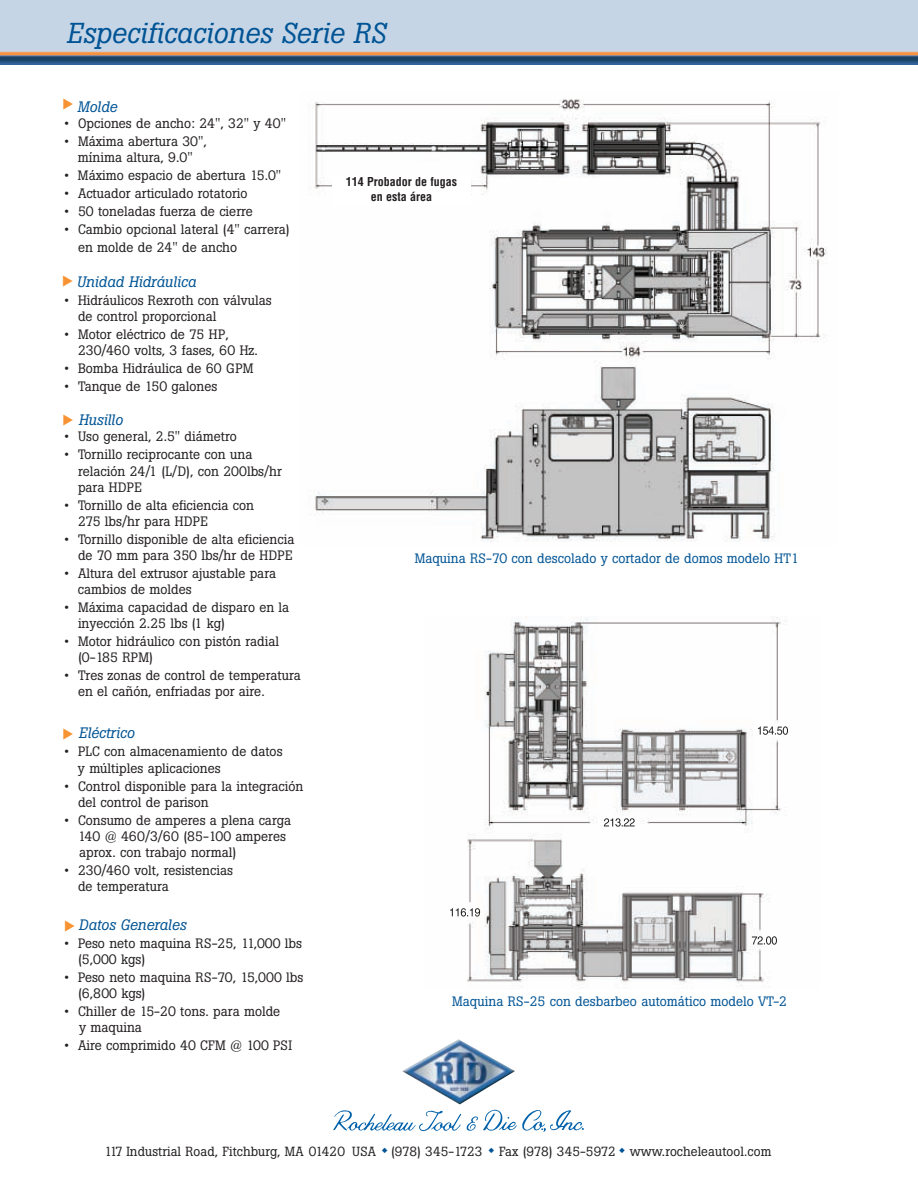
<style>
.page{position:relative;width:918px;height:1188px;background:#fff}
.page>*{position:absolute;margin:0;border:0;box-sizing:border-box;transform-origin:0 0}
.t1{font:italic 28.5px "Boton";color:#005495}
.t2{font:italic 15px "Boton";color:#005495}
.t3{font:13.5px/16px "Boton";color:#231f20}
.t4{font:13.5px "Boton";color:#005495}
.t5{font:13.2px "Boton";letter-spacing:.005em;color:#231f20}
.t6{font:700 condensed 12px/14.4px "Helvetica";color:#231f20;text-align:center}
</style>
<div class="page">
<img style="left:0;top:0;width:918px;height:64px">
<img style="left:312px;top:99px;width:515px;height:443px">
<img style="left:467px;top:616px;width:319px;height:372px">
<img style="left:450px;top:908px;width:30px;height:9px">
<img style="left:752px;top:936px;width:25px;height:9px">
<img style="left:758px;top:726px;width:30px;height:9px">
<img style="left:604px;top:818px;width:31px;height:9px">
<img style="left:402px;top:1039px;width:113px;height:66px">
<svg style="left:333px;top:1110px;width:251px;height:22px"></svg>
<div style="left:332px;top:176px;width:139px;height:30px;background:#fff"></div>
<h1 class="t1" style="left:67px;top:22px;width:320px">Especificaciones Serie RS</h1>
<p class="t2" style="left:78px;top:101px;width:41px">Molde</p>
<p class="t3" style="left:64px;top:117px;width:223px">• Opciones de ancho: 24", 32" y 40"</p>
<p class="t3" style="left:65px;top:135px;width:144px;text-align:center">• Máxima abertura 30", mínima altura, 9.0"</p>
<p class="t3" style="left:64px;top:169px;width:218px">• Máximo espacio de abertura 15.0"</p>
<p class="t3" style="left:64px;top:187px;width:185px">• Actuador articulado rotatorio</p>
<p class="t3" style="left:64px;top:205px;width:190px">• 50 toneladas fuerza de cierre</p>
<p class="t3" style="left:78px;top:222px;width:213px;line-height:18px;text-indent:-14px">• Cambio opcional lateral (4" carrera) en molde de 24" de ancho</p>
<p class="t2" style="left:77px;top:276px;width:121px">Unidad Hidráulica</p>
<p class="t3" style="left:78px;top:293px;width:195px;text-indent:-14px">• Hidráulicos Rexroth con válvulas de control proporcional</p>
<p class="t3" style="left:78px;top:327px;width:181px;text-indent:-14px">• Motor eléctrico de 75 HP,<br>230/460 volts, 3 fases, 60 Hz.</p>
<p class="t3" style="left:65px;top:361px;width:191px">• Bomba Hidráulica de 60 GPM</p>
<p class="t3" style="left:65px;top:379px;width:154px">• Tanque de 150 galones</p>
<p class="t2" style="left:79px;top:415px;width:45px">Husillo</p>
<p class="t3" style="left:64px;top:430px;width:174px">• Uso general, 2.5" diámetro</p>
<p class="t3" style="left:78px;top:448px;width:205px;text-indent:-13px">• Tornillo reciprocante con una relación 24/1 (L/D), con 200lbs/hr para HDPE</p>
<p class="t3" style="left:78px;top:498px;width:178px;text-indent:-13px">• Tornillo de alta eficiencia con<br>275 lbs/hr para HDPE</p>
<p class="t3" style="left:65px;top:532px;width:231px;text-align:right">• Tornillo disponible de alta eficiencia de 70 mm para 350 lbs/hr de HDPE</p>
<p class="t3" style="left:78px;top:567px;width:200px;text-indent:-13px">• Altura del extrusor ajustable para cambios de moldes</p>
<p class="t3" style="left:78px;top:601px;width:213px;text-indent:-14px">• Máxima capacidad de disparo en la inyección 2.25 lbs (1 kg)</p>
<p class="t3" style="left:78px;top:635px;width:203px;text-indent:-13px">• Motor hidráulico con pistón radial (0-185 RPM)</p>
<p class="t3" style="left:78px;top:669px;width:224px;text-indent:-14px">• Tres zonas de control de temperatura en el cañón, enfriadas por aire.</p>
<p class="t2" style="left:79px;top:728px;width:57px">Eléctrico</p>
<p class="t3" style="left:78px;top:745px;width:206px;text-indent:-13px">• PLC con almacenamiento de datos y múltiples aplicaciones</p>
<p class="t3" style="left:78px;top:779px;width:227px;text-indent:-14px">• Control disponible para la integración del control de parison</p>
<p class="t3" style="left:78px;top:813px;width:215px;text-indent:-14px">• Consumo de amperes a plena carga<br>140 @ 460/3/60 (85-100 amperes aprox. con trabajo normal)</p>
<p class="t3" style="left:78px;top:864px;width:157px;text-indent:-14px">• 230/460 volt, resistencias de temperatura</p>
<p class="t2" style="left:79px;top:919px;width:109px">Datos Generales</p>
<p class="t3" style="left:78px;top:937px;width:226px;text-indent:-14px">• Peso neto maquina RS-25, 11,000 lbs (5,000 kgs)</p>
<p class="t3" style="left:78px;top:971px;width:227px;text-indent:-14px">• Peso neto maquina RS-70, 15,000 lbs (6,800 kgs)</p>
<p class="t3" style="left:79px;top:1005px;width:203px;text-indent:-15px">• Chiller de 15-20 tons. para molde y maquina</p>
<p class="t3" style="left:65px;top:1039px;width:229px">• Aire comprimido 40 CFM @ 100 PSI</p>
<p class="t6" style="left:346px;top:175px;width:113px">114 Probador de fugas en esta área</p>
<p class="t4" style="left:415px;top:554px;width:386px">Maquina RS-70 con descolado y cortador de domos modelo HT1</p>
<p class="t4" style="left:452px;top:996px;width:336px">Maquina RS-25 con desbarbeo automático modelo VT-2</p>
<p class="t5" style="left:105px;top:1146px;width:668px">117 Industrial Road, Fitchburg, MA 01420 USA <sup>◆</sup> (978) 345-1723 <sup>◆</sup> Fax (978) 345-5972 <sup>◆</sup> www.rocheleautool.com</p>
</div>
